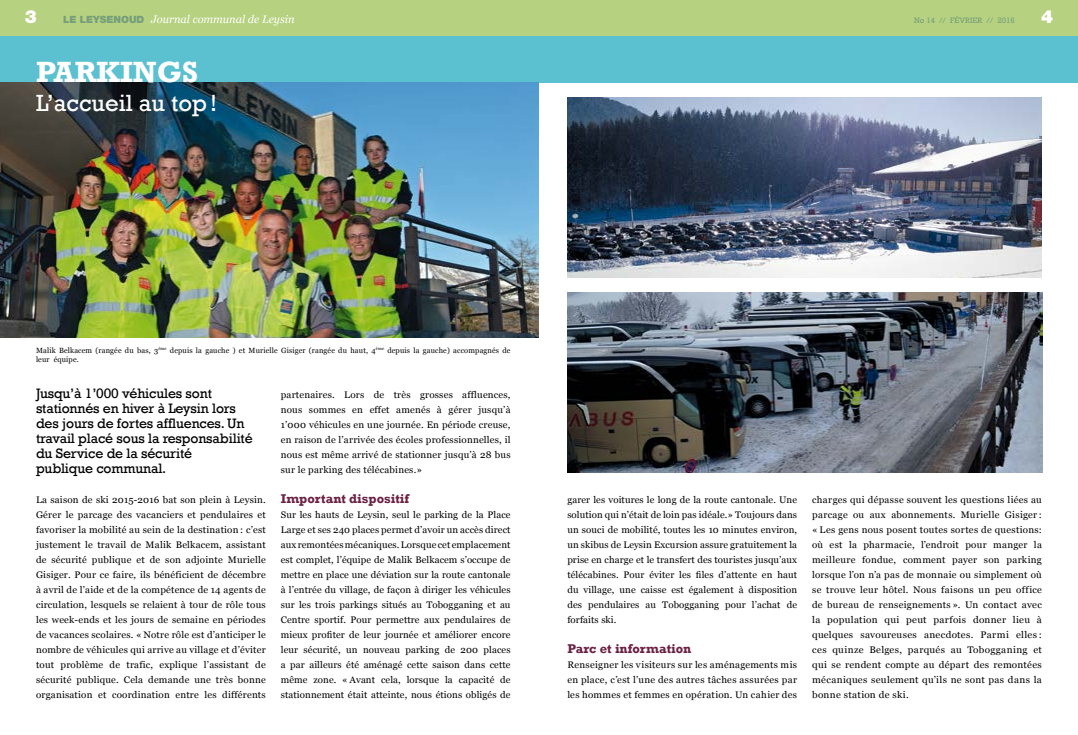
<style>
.page{position:relative;width:1078px;height:735px;background:#fff}
.page>*{position:absolute;margin:0;border:0;box-sizing:border-box;transform-origin:0 0}
.Titre_article{font:700 30px "Rockwell";color:#fff}
.titre_article_bleu{font:24px "Rockwell";color:#fff}
.t1{font:900 18px "Helvetica Neue";color:#fff}
.Contents_Header{font:14px/15px "Rockwell";letter-spacing:-.01em;color:#000}
.Contents_titre_parag{font:700 13px "Rockwell";color:#6b2144}
.t2{font:italic 11px "Georgia";color:#fff}
.Contents_texte_coura{font:9.5px/15px "Georgia";letter-spacing:.02em;color:#000;text-align:justify}
.t3{font:8px "Rockwell";color:#769e7a}
.Content_legende{font:7.5px/9px "Georgia";letter-spacing:.02em;color:#000}
.s1{font-family:"Helvetica Neue";font-weight:900;font-style:normal;font-size:10px;color:#769e7a}
</style>
<div class="page">
<div style="left:0;top:0;width:1077px;height:36px;background:#b6d280"></div>
<div style="left:0;top:36px;width:1077px;height:46px;background:#5bc0d0"></div>
<img style="left:0;top:82px;width:539px;height:255px">
<img style="left:567px;top:97px;width:474px;height:180px">
<img style="left:567px;top:292px;width:474px;height:180px">
<h3 class="t1" style="left:25px;top:6px;width:14px">3</h3>
<p class="t2" style="left:63px;top:11px;width:233px"><span class="s1">LE LEYSENOUD</span> Journal communal de Leysin</p>
<p class="t3" style="left:913px;top:15px;width:102px">No 14 // FÉVRIER // 2016</p>
<h3 class="t1" style="left:1040px;top:6px;width:14px">4</h3>
<p class="Titre_article" style="left:36px;top:54px;width:163px">PARKINGS</p>
<p class="titre_article_bleu" style="left:36px;top:89px;width:183px">L’accueil au top!</p>
<p class="Content_legende" style="left:36px;top:345px;width:476px">Malik Belkacem (rangée du bas, 3<sup>ème</sup> depuis la gauche ) et Murielle Gisiger (rangée du haut, 4<sup>ème</sup> depuis la gauche) accompagnés de leur équipe.</p>
<p class="Contents_Header" style="left:36px;top:385px;width:218px">Jusqu’à 1’000 véhicules sont stationnés en hiver à Leysin lors des jours de fortes affluences. Un travail placé sous la responsabilité du Service de la sécurité publique communal.</p>
<p class="Contents_texte_coura" style="left:36px;top:491px;width:231px">La saison de ski 2015-2016 bat son plein à Leysin.<br>Gérer le parcage des vacanciers et pendulaires et favoriser la mobilité au sein de la destination : c’est justement le travail de Malik Belkacem, assistant de sécurité publique et de son adjointe Murielle Gisiger. Pour ce faire, ils bénéficient de décembre à avril de l’aide et de la compétence de 14 agents de circulation, lesquels se relaient à tour de rôle tous les week-ends et les jours de semaine en périodes de vacances scolaires. « Notre rôle est d’anticiper le nombre de véhicules qui arrive au village et d’éviter tout problème de trafic, explique l’assistant de sécurité publique. Cela demande une très bonne organisation et coordination entre les différents</p>
<p class="Contents_texte_coura" style="left:567px;top:491px;width:231px">garer les voitures le long de la route cantonale. Une solution qui n’était de loin pas idéale.» Toujours dans un souci de mobilité, toutes les 10 minutes environ, un skibus de Leysin Excursion assure gratuitement la prise en charge et le transfert des touristes jusqu’aux télécabines. Pour éviter les files d’attente en haut du village, une caisse est également à disposition des pendulaires au Tobogganing pour l’achat de forfaits ski.</p>
<p class="Contents_texte_coura" style="left:281px;top:386px;width:231px">partenaires. Lors de très grosses affluences, nous sommes en effet amenés à gérer jusqu’à 1’000 véhicules en une journée. En période creuse, en raison de l’arrivée des écoles professionnelles, il nous est même arrivé de stationner jusqu’à 28 bus sur le parking des télécabines.»</p>
<p class="Contents_titre_parag" style="left:281px;top:490px;width:130px">Important dispositif</p>
<p class="Contents_texte_coura" style="left:281px;top:506px;width:231px">Sur les hauts de Leysin, seul le parking de la Place Large et ses 240 places permet d’avoir un accès direct aux remontées mécaniques. Lorsque cet emplacement est complet, l’équipe de Malik Belkacem s’occupe de mettre en place une déviation sur la route cantonale à l’entrée du village, de façon à diriger les véhicules sur les trois parkings situés au Tobogganing et au Centre sportif. Pour permettre aux pendulaires de mieux profiter de leur journée et améliorer encore leur sécurité, un nouveau parking de 200 places a par ailleurs été aménagé cette saison dans cette même zone. «Avant cela, lorsque la capacité de stationnement était atteinte, nous étions obligés de</p>
<p class="Contents_titre_parag" style="left:567px;top:640px;width:125px">Parc et information</p>
<p class="Contents_texte_coura" style="left:567px;top:656px;width:231px">Renseigner les visiteurs sur les aménagements mis en place, c’est l’une des autres tâches assurées par les hommes et femmes en opération. Un cahier des</p>
<p class="Contents_texte_coura" style="left:812px;top:491px;width:231px">charges qui dépasse souvent les questions liées au parcage ou aux abonnements. Murielle Gisiger : « Les gens nous posent toutes sortes de questions: où est la pharmacie, l’endroit pour manger la meilleure fondue, comment payer son parking lorsque l’on n’a pas de monnaie ou simplement où se trouve leur hôtel. Nous faisons un peu office de bureau de renseignements ». Un contact avec la population qui peut parfois donner lieu à quelques savoureuses anecdotes. Parmi elles : ces quinze Belges, parqués au Tobogganing et qui se rendent compte au départ des remontées mécaniques seulement qu’ils ne sont pas dans la bonne station de ski.</p>
</div>
